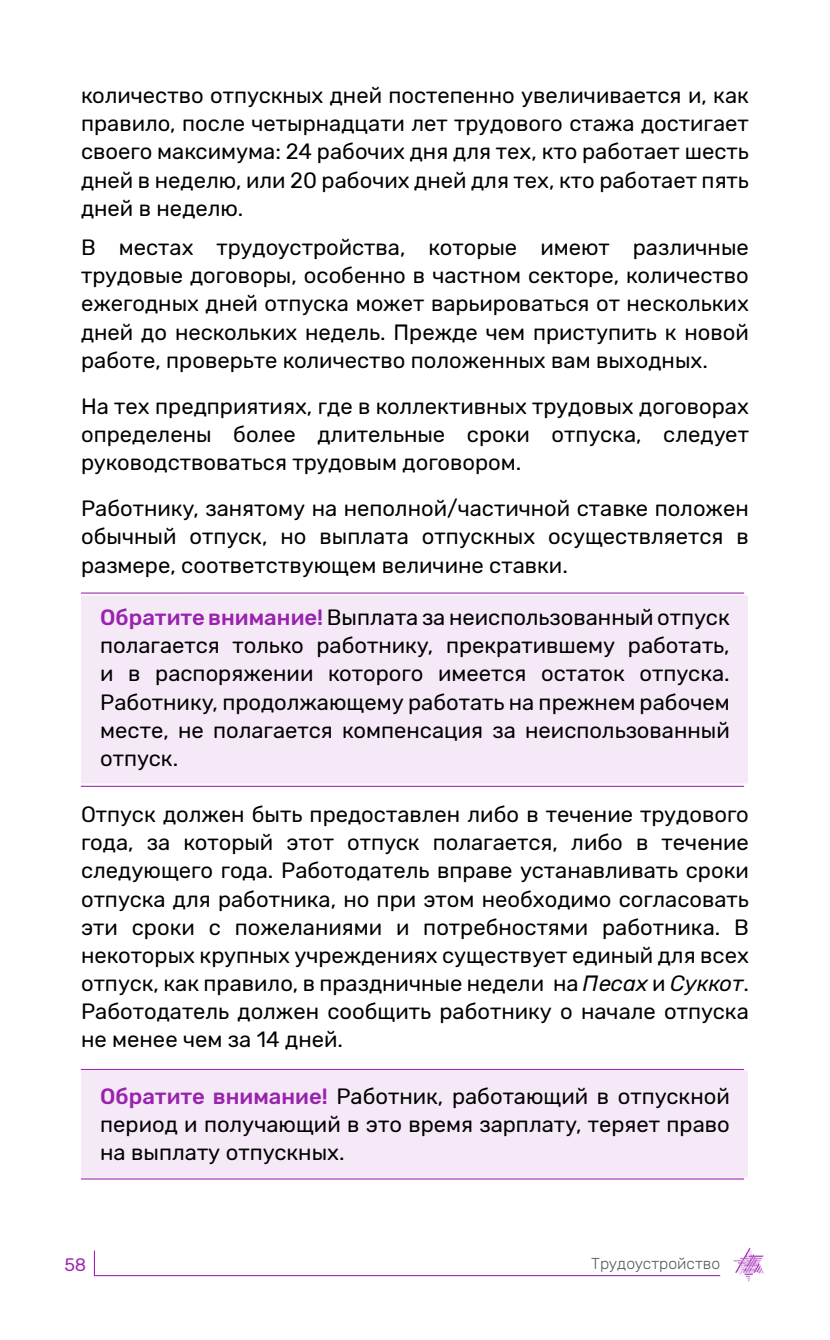
<style>
.page{position:relative;width:830px;height:1340px;background:#fff}
.page>*{position:absolute;margin:0;border:0;box-sizing:border-box;transform-origin:0 0}
.t1{font:22.05px/28.1px "Rubik";color:#000;text-align:justify}
.t2{font:18px "Rubik";color:#9f26b5}
.t3{font:300 15.75px "Rubik";color:#58595b}
.s1{font-weight:500;color:#9f26b5}
.s2{font-style:italic}
</style>
<div class="page">
<svg style="left:93px;top:1250px;width:628px;height:26px"></svg>
<svg style="left:733px;top:1247px;width:31px;height:34px"></svg>
<div style="left:81px;top:595px;width:666px;height:188px;background:#f5e9f7"></div>
<hr style="left:81px;top:592px;width:662px;height:1px;background:#9f26b5">
<hr style="left:81px;top:785px;width:662px;height:2px;background:#9f26b5">
<div style="left:81px;top:1070px;width:666px;height:107px;background:#f5e9f7"></div>
<hr style="left:81px;top:1068px;width:662px;height:2px;background:#9f26b5">
<hr style="left:81px;top:1178px;width:662px;height:1px;background:#9f26b5">
<p class="t1" style="left:81px;top:82px;width:669px">количество отпускных дней постепенно увеличивается и, как правило, после четырнадцати лет трудового стажа достигает своего максимума: 24 рабочих дня для тех, кто работает шесть дней в неделю, или 20 рабочих дней для тех, кто работает пять дней в неделю.</p>
<p class="t1" style="left:81px;top:234px;width:669px">В местах трудоустройства, которые имеют различные трудовые договоры, особенно в частном секторе, количество ежегодных дней отпуска может варьироваться от нескольких дней до нескольких недель. Прежде чем приступить к новой работе, проверьте количество положенных вам выходных.</p>
<p class="t1" style="left:81px;top:393px;width:669px">На тех предприятиях, где в коллективных трудовых договорах определены более длительные сроки отпуска, следует руководствоваться трудовым договором.</p>
<p class="t1" style="left:81px;top:495px;width:669px">Работнику, занятому на неполной/частичной ставке положен обычный отпуск, но выплата отпускных осуществляется в размере, соответствующем величине ставки.</p>
<p class="t1" style="left:100px;top:604px;width:630px"><span class="s1">Обратите внимание!</span> Выплата за неиспользованный отпуск полагается только работнику, прекратившему работать, и в распоряжении которого имеется остаток отпуска.<br>Работнику, продолжающему работать на прежнем рабочем месте, не полагается компенсация за неиспользованный отпуск.</p>
<p class="t1" style="left:81px;top:801px;width:669px">Отпуск должен быть предоставлен либо в течение трудового года, за который этот отпуск полагается, либо в течение следующего года. Работодатель вправе устанавливать сроки отпуска для работника, но при этом необходимо согласовать эти сроки с пожеланиями и потребностями работника. В некоторых крупных учреждениях существует единый для всех отпуск, как правило, в праздничные недели на <span class="s2">Песах</span> и <span class="s2">Суккот</span>.<br>Работодатель должен сообщить работнику о начале отпуска не менее чем за 14 дней.</p>
<p class="t1" style="left:100px;top:1082px;width:630px"><span class="s1">Обратите внимание!</span> Работник, работающий в отпускной период и получающий в это время зарплату, теряет право на выплату отпускных.</p>
<p class="t2" style="left:64px;top:1254px;width:23px">58</p>
<p class="t3" style="left:591px;top:1254px;width:130px">Трудоустройство</p>
</div>
